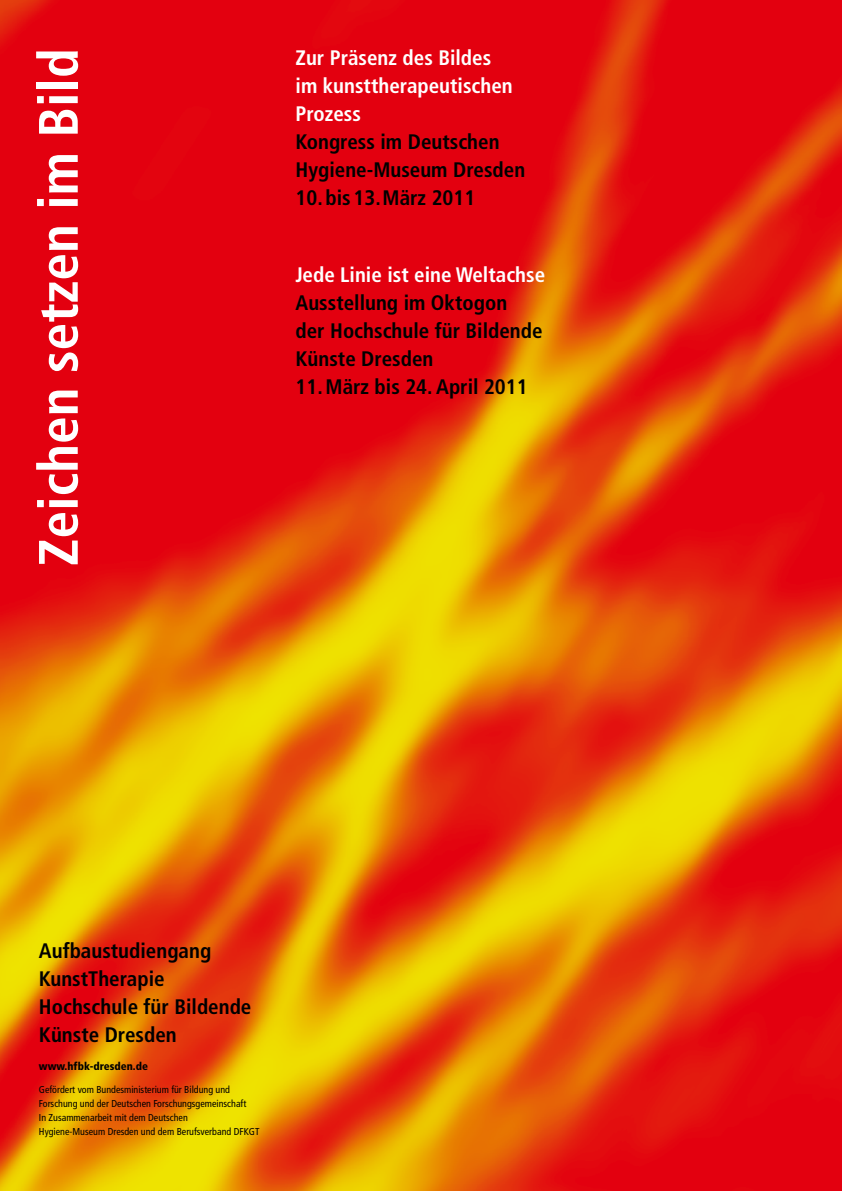
<style>
.page{position:relative;width:842px;height:1191px;background:#fff}
.page>*{position:absolute;margin:0;border:0;box-sizing:border-box;transform-origin:0 0}
.t1{font:700 condensed 55.4px "Frutiger";color:#fff}
.t2{font:700 condensed 21px/28px "Frutiger";color:#000}
.t3{font:700 condensed 21px/28px "Frutiger";color:#fff}
.t4{font:900 condensed 11px "Frutiger";color:#000}
.t5{font:condensed 10px/14px "Frutiger";color:#000}
</style>
<div class="page">
<img style="left:0;top:0;width:842px;height:1191px">
<h1 class="t1" style="left:26px;top:566px;width:519px;rotate:-90deg">Zeichen setzen im Bild</h1>
<p class="t3" style="left:296px;top:44px;width:219px">Zur Präsenz des Bildes im kunsttherapeutischen<br>Prozess</p>
<p class="t2" style="left:296px;top:128px;width:231px">Kongress im Deutschen<br>Hygiene-Museum Dresden<br>10.bis13.März 2011</p>
<p class="t3" style="left:296px;top:261px;width:251px">Jede Linie ist eine Weltachse</p>
<p class="t2" style="left:296px;top:289px;width:249px">Ausstellung im Oktogon<br>der Hochschule für Bildende<br>Künste Dresden<br>11.März bis 24. April 2011</p>
<p class="t2" style="left:39px;top:937px;width:214px">Aufbaustudiengang<br>KunstTherapie<br>Hochschule für Bildende<br>Künste Dresden</p>
<p class="t4" style="left:39px;top:1059px;width:110px">www.hfbk-dresden.de</p>
<p class="t5" style="left:39px;top:1082px;width:222px">Gefördert vom Bundesministerium für Bildung und Forschung und der Deutschen Forschungsgemeinschaft<br>In Zusammenarbeit mit dem Deutschen<br>Hygiene-Museum Dresden und dem Berufsverband DFKGT</p>
</div>
